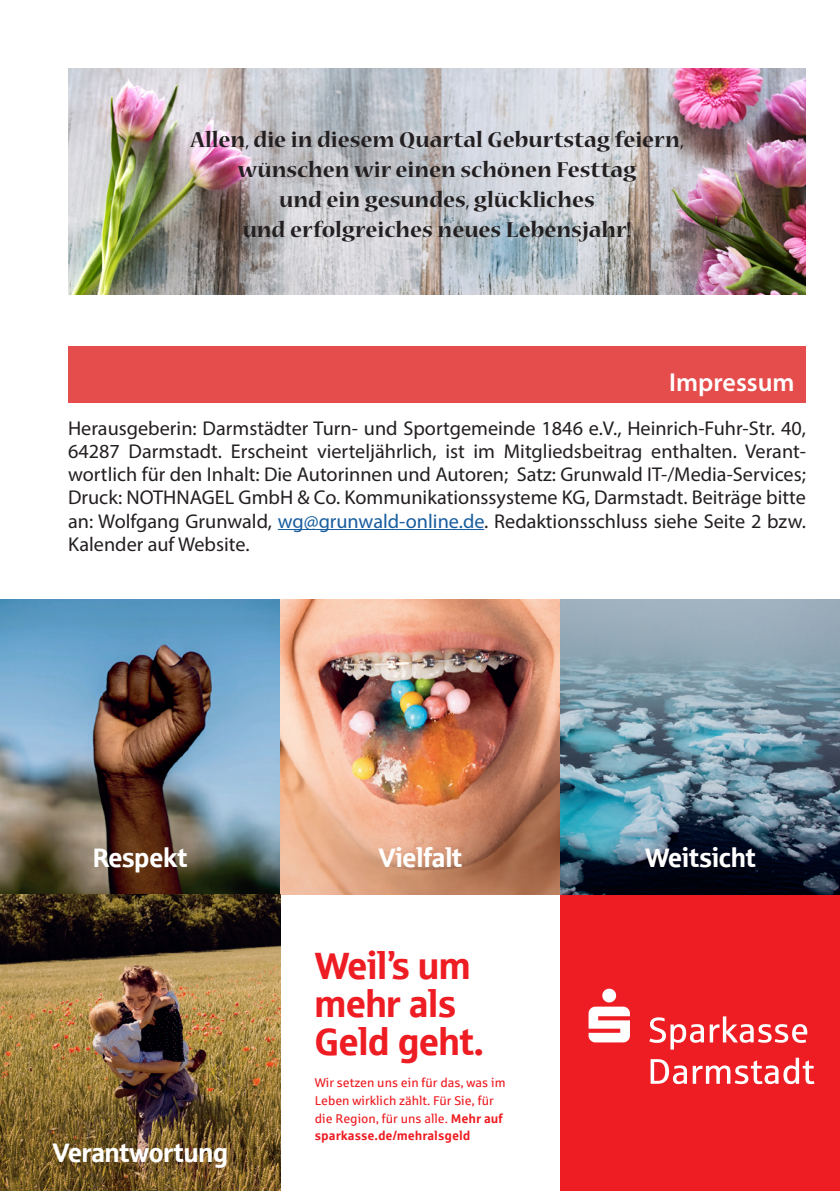
<style>
.page{position:relative;width:840px;height:1191px;background:#fff}
.page>*{position:absolute;margin:0;border:0;box-sizing:border-box;transform-origin:0 0}
.t1{font:38px/38px "Sparkasse Head";color:#ee1d23}
.t2{font:26.8px "Sparkasse Head";color:#fff}
.t3{font:600 26px "Myriad Pro";color:#fff}
.t4{font:700 24px/30px "Nueva Std";color:#231f20;text-align:center}
.t5{font:20px/23.2px "Myriad Pro";color:#231f20;text-align:justify}
.t6{font:12.6px/17.8px "Sparkasse Rg";color:#ee1d23}
.s1{color:#175d9e}
.s2{font-weight:700}
</style>
<div class="page">
<img style="left:68px;top:68px;width:737px;height:227px">
<hr style="left:277px;top:529px;width:207px;height:1px;background:#175d9e">
<div style="left:68px;top:346px;width:737px;height:57px;background:#e54d4d"></div>
<div style="left:560px;top:894px;width:279px;height:297px;background:#ee1d23"></div>
<img style="left:0;top:600px;width:839px;height:294px">
<img style="left:0;top:894px;width:280px;height:297px">
<svg style="left:649px;top:1016px;width:157px;height:33px"></svg>
<svg style="left:650px;top:1057px;width:164px;height:27px"></svg>
<svg style="left:588px;top:988px;width:41px;height:54px"></svg>
<p class="t4" style="left:190px;top:126px;width:495px">Allen, die in diesem Quartal Geburtstag feiern, wünschen wir einen schönen Festtag<br>und ein gesundes, glückliches<br>und erfolgreiches neues Lebensjahr!</p>
<h3 class="t3" style="left:668px;top:366px;width:127px">Impressum</h3>
<p class="t5" style="left:68px;top:416px;width:739px">Herausgeberin: Darmstädter Turn- und Sportgemeinde 1846 e.V., Heinrich-Fuhr-Str. 40, 64287 Darmstadt. Erscheint vierteljährlich, ist im Mitgliedsbeitrag enthalten. Verant&shy;wortlich für den Inhalt: Die Autorinnen und Autoren; Satz: Grunwald IT-/Media-Services; Druck: NOTHNAGEL GmbH &amp; Co. Kommunikationssysteme KG, Darmstadt. Beiträge bitte an: Wolfgang Grunwald, <span class="s1">wg@grunwald-online.de</span>. Redaktionsschluss siehe Seite 2 bzw.<br>Kalender auf Website.</p>
<h2 class="t2" style="left:93px;top:840px;width:96px">Respekt</h2>
<h2 class="t2" style="left:378px;top:840px;width:85px">Vielfalt</h2>
<h2 class="t2" style="left:645px;top:840px;width:112px">Weitsicht</h2>
<h2 class="t2" style="left:53px;top:1135px;width:177px">Verantwortung</h2>
<h1 class="t1" style="left:314px;top:945px;width:170px">Weil’s um mehr als<br>Geld geht.</h1>
<p class="t6" style="left:314px;top:1073px;width:192px">Wir setzen uns ein für das, was im<br>Leben wirklich zählt. Für Sie, für die Region, für uns alle. <span class="s2">Mehr auf sparkasse.de/mehralsgeld</span></p>
</div>
